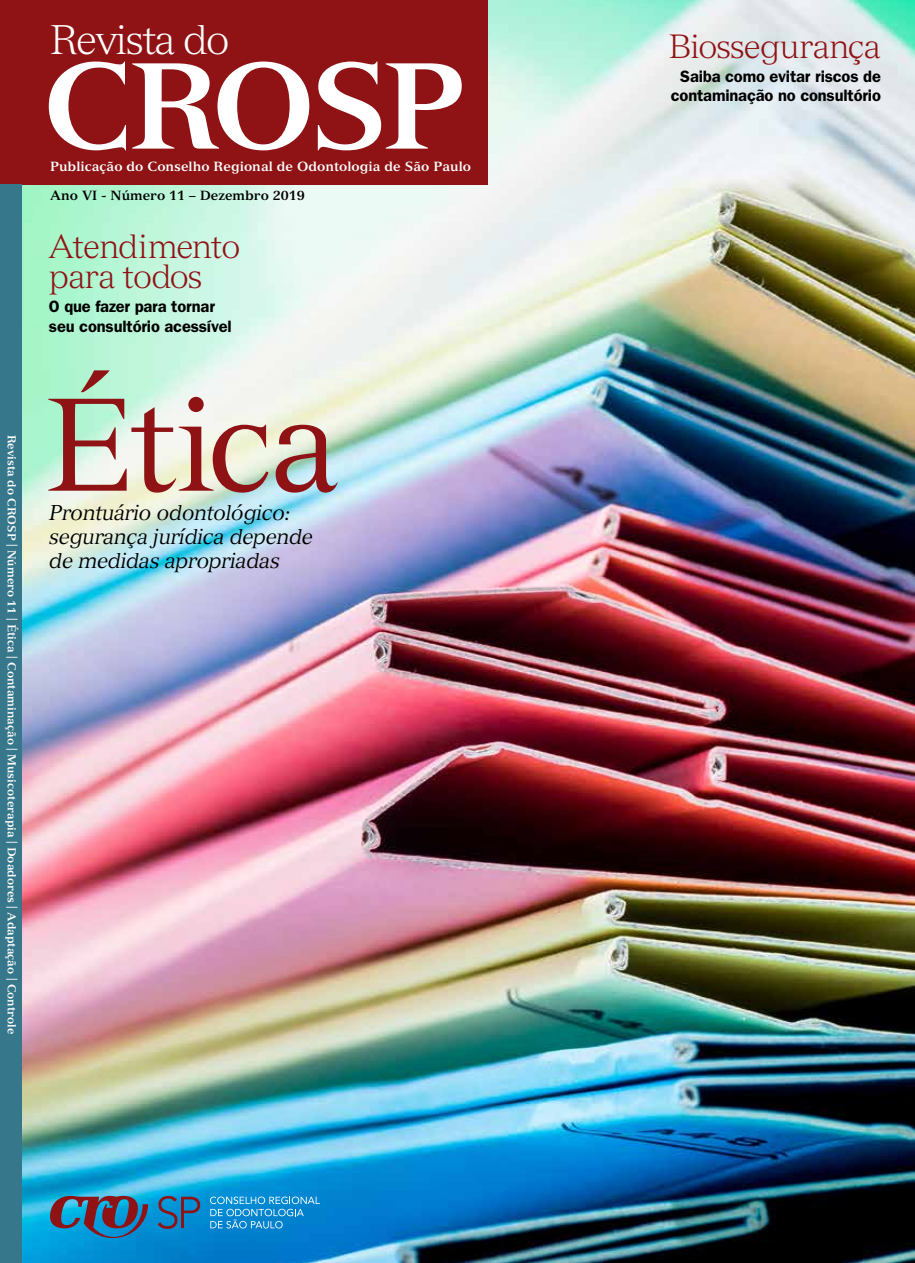
<style>
.page{position:relative;width:915px;height:1263px;background:#fff}
.page>*{position:absolute;margin:0;border:0;box-sizing:border-box;transform-origin:0 0}
.t1{font:129.15px "Versailles";letter-spacing:-.045em;color:#8f1315}
.t2{font:700 119.7px "Versailles";letter-spacing:-.05em;color:#fff}
.t3{font:300 40.65px "Versailles";letter-spacing:-.04em;color:#fff}
.t4{font:300 33px/30px "Versailles";letter-spacing:-.02em;color:#8f1315}
.t5{font:italic 21px/24px "Versailles";letter-spacing:-.02em;color:#000}
.t6{font:600 16.5px/19.5px "Franklin Gothic";letter-spacing:-.01em;color:#000;text-align:center}
.t7{font:700 13.05px "Versailles";color:#fff}
.t8{font:700 13.05px "Versailles";color:#000}
.t9{font:700 11.25px "Versailles";color:#fff}
</style>
<div class="page">
<img style="left:21px;top:0;width:893px;height:1263px">
<div style="left:0;top:0;width:487px;height:184px;background:#8f1315"></div>
<svg style="left:50px;top:1196px;width:98px;height:42px;background:#3f678a"></svg>
<svg style="left:157px;top:1196px;width:43px;height:33px"></svg>
<svg style="left:210px;top:1196px;width:110px;height:32px;background:#2a99d7"></svg>
<div style="left:0;top:184px;width:21px;height:1079px;background:#36778b"></div>
<p class="t9" style="left:18px;top:435px;width:601px;rotate:90deg">Revista do CROSP | Número 11 | Ética | Contaminação | Musicoterapia | Doadores | Adaptação | Controle</p>
<h3 class="t3" style="left:50px;top:15px;width:181px">Revista do</h3>
<h2 class="t2" style="left:43px;top:34px;width:426px">CROSP</h2>
<p class="t7" style="left:50px;top:159px;width:422px">Publicação do Conselho Regional de Odontologia de São Paulo</p>
<p class="t8" style="left:50px;top:187px;width:256px">Ano VI - Número 11 – Dezembro 2019</p>
<h3 class="t4" style="left:49px;top:232px;width:193px">Atendimento para todos</h3>
<p class="t6" style="left:49px;top:297px;width:184px;text-align:left">O que fazer para tornar seu consultório acessível</p>
<h1 class="t1" style="left:46px;top:368px;width:295px">Ética</h1>
<p class="t5" style="left:49px;top:501px;width:265px">Prontuário odontológico: segurança jurídica depende de medidas apropriadas</p>
<h3 class="t4" style="left:668px;top:31px;width:213px">Biossegurança</h3>
<p class="t6" style="left:670px;top:66px;width:211px">Saiba como evitar riscos de contaminação no consultório</p>
</div>
